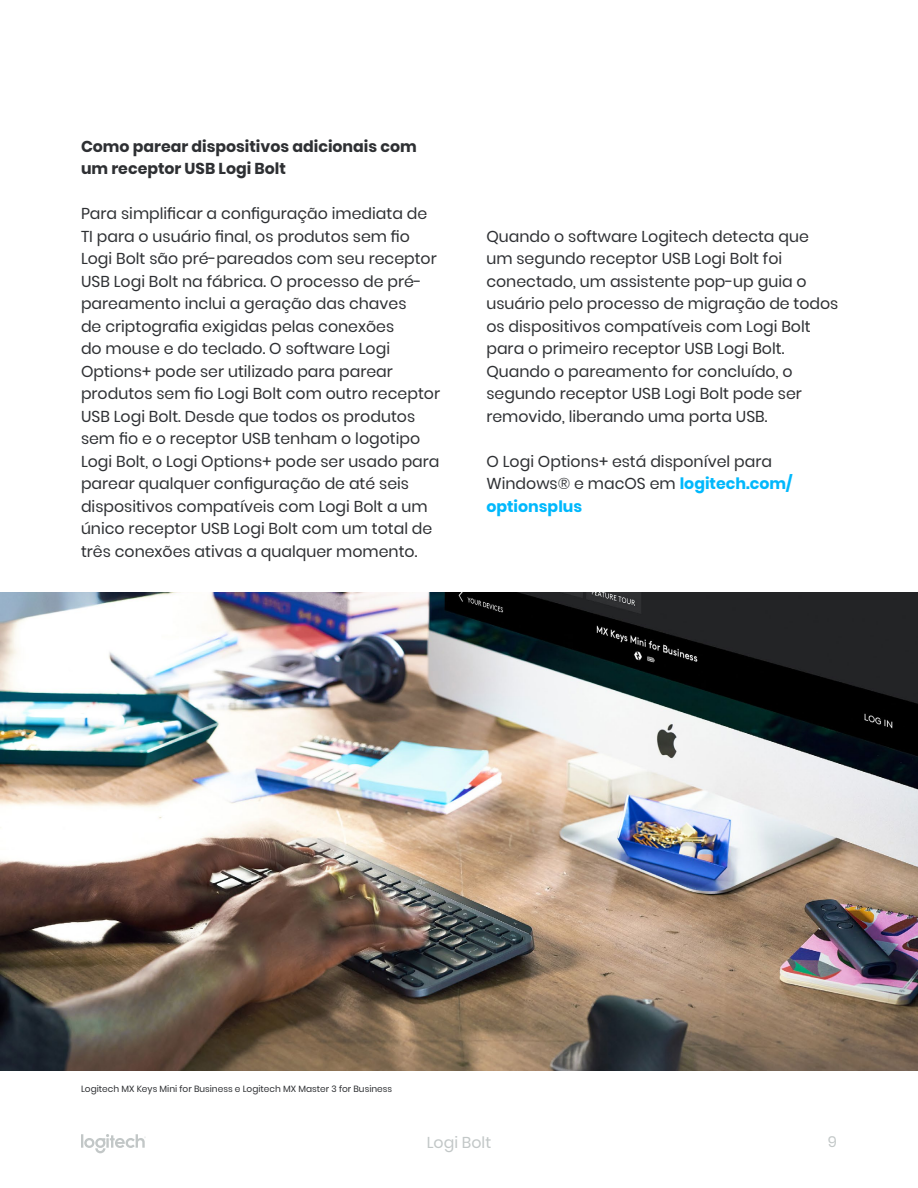
<style>
.page{position:relative;width:918px;height:1188px;background:#fff}
.page>*{position:absolute;margin:0;border:0;box-sizing:border-box;transform-origin:0 0}
.t1{font:15.75px/22.5px "Poppins";color:#2e3033}
.t2{font:700 15.75px/22.5px "Poppins";color:#2e3033}
.t3{font:15.75px "Poppins";color:#c2c7c7}
.t4{font:15px "Poppins";color:#c2c7c7}
.t5{font:9px "Poppins";color:#2e3033}
.s1{font-weight:700;color:#00b8fc}
</style>
<div class="page">
<svg style="left:81px;top:1134px;width:65px;height:19px"></svg>
<img style="left:0;top:592px;width:918px;height:478px">
<p class="t2" style="left:81px;top:135px;width:337px">Como parear dispositivos adicionais com um receptor USB Logi Bolt</p>
<p class="t1" style="left:81px;top:202px;width:361px">Para simplificar a configuração imediata de TI para o usuário final, os produtos sem fio Logi Bolt são pré-pareados com seu receptor USB Logi Bolt na fábrica. O processo de pré&shy;pareamento inclui a geração das chaves<br>de criptografia exigidas pelas conexões<br>do mouse e do teclado. O software Logi Options+ pode ser utilizado para parear produtos sem fio Logi Bolt com outro receptor USB Logi Bolt. Desde que todos os produtos sem fio e o receptor USB tenham o logotipo Logi Bolt, o Logi Options+ pode ser usado para parear qualquer configuração de até seis dispositivos compatíveis com Logi Bolt a um único receptor USB Logi Bolt com um total de três conexões ativas a qualquer momento.</p>
<p class="t1" style="left:486px;top:225px;width:354px">Quando o software Logitech detecta que um segundo receptor USB Logi Bolt foi conectado, um assistente pop-up guia o usuário pelo processo de migração de todos os dispositivos compatíveis com Logi Bolt para o primeiro receptor USB Logi Bolt.<br>Quando o pareamento for concluído, o segundo receptor USB Logi Bolt pode ser removido, liberando uma porta USB.</p>
<p class="t1" style="left:486px;top:450px;width:307px">O Logi Options+ está disponível para<br>Windows® e macOS em <span class="s1">logitech.com/ optionsplus</span></p>
<p class="t5" style="left:81px;top:1084px;width:313px">Logitech MX Keys Mini for Business e Logitech MX Master 3 for Business</p>
<p class="t3" style="left:427px;top:1134px;width:66px">Logi Bolt</p>
<p class="t4" style="left:828px;top:1134px;width:11px">9</p>
</div>
